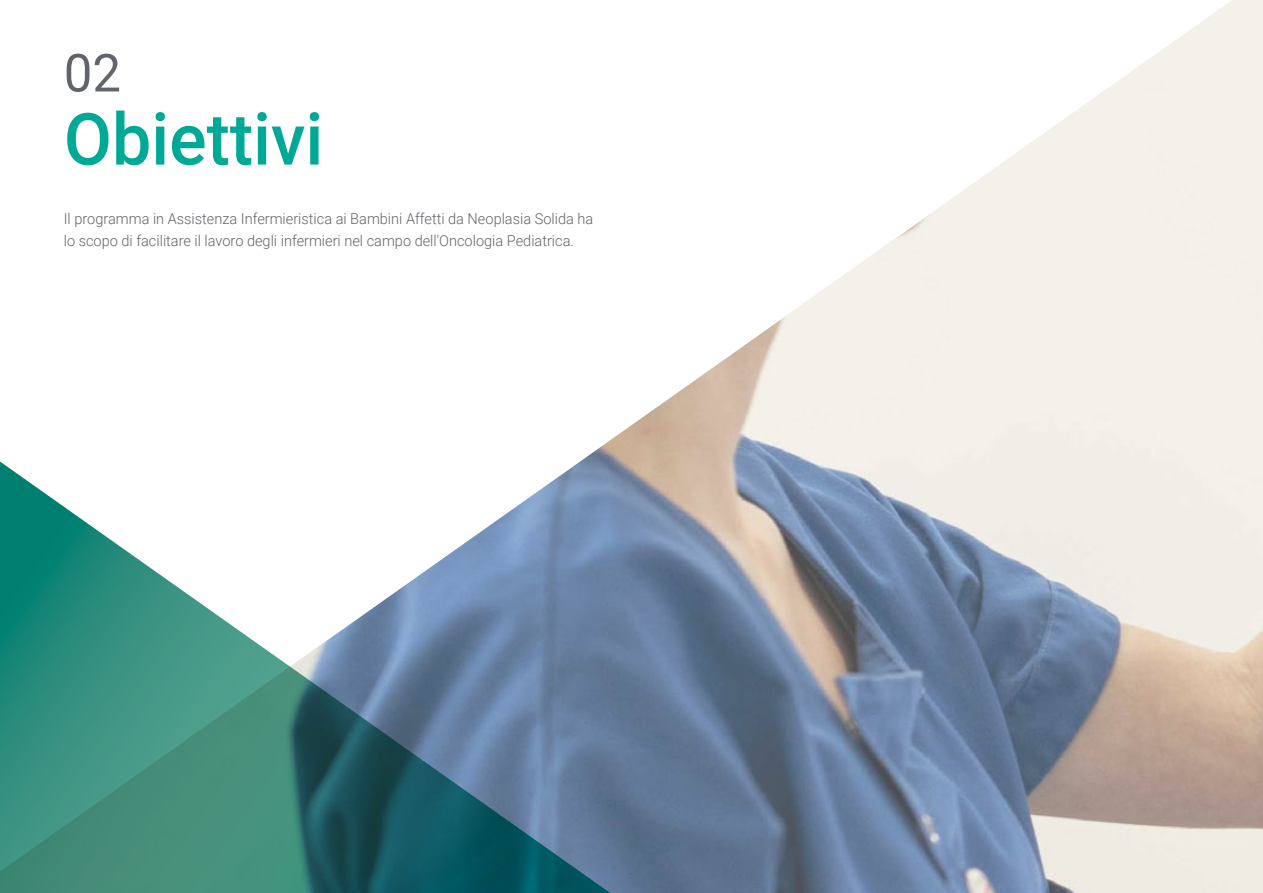
<style>
.page{position:relative;width:1263px;height:893px;background:#fff}
.page>*{position:absolute;margin:0;border:0;box-sizing:border-box;transform-origin:0 0}
.t1{font:500 72px "Roboto";color:#00a996}
.t2{font:52.5px "Roboto";color:#61646a}
.t3{font:300 15px/22.5px "Roboto";color:#61646a}
</style>
<div class="page">
<img style="left:602px;top:0;width:661px;height:893px">
<svg style="left:0;top:446px;width:640px;height:447px"></svg>
<h2 class="t2" style="left:64px;top:36px;width:59px">02</h2>
<h1 class="t1" style="left:64px;top:89px;width:261px">Obiettivi</h1>
<p class="t3" style="left:64px;top:207px;width:531px">Il programma in Assistenza Infermieristica ai Bambini Affetti da Neoplasia Solida ha lo scopo di facilitare il lavoro degli infermieri nel campo dell'Oncologia Pediatrica.</p>
</div>
